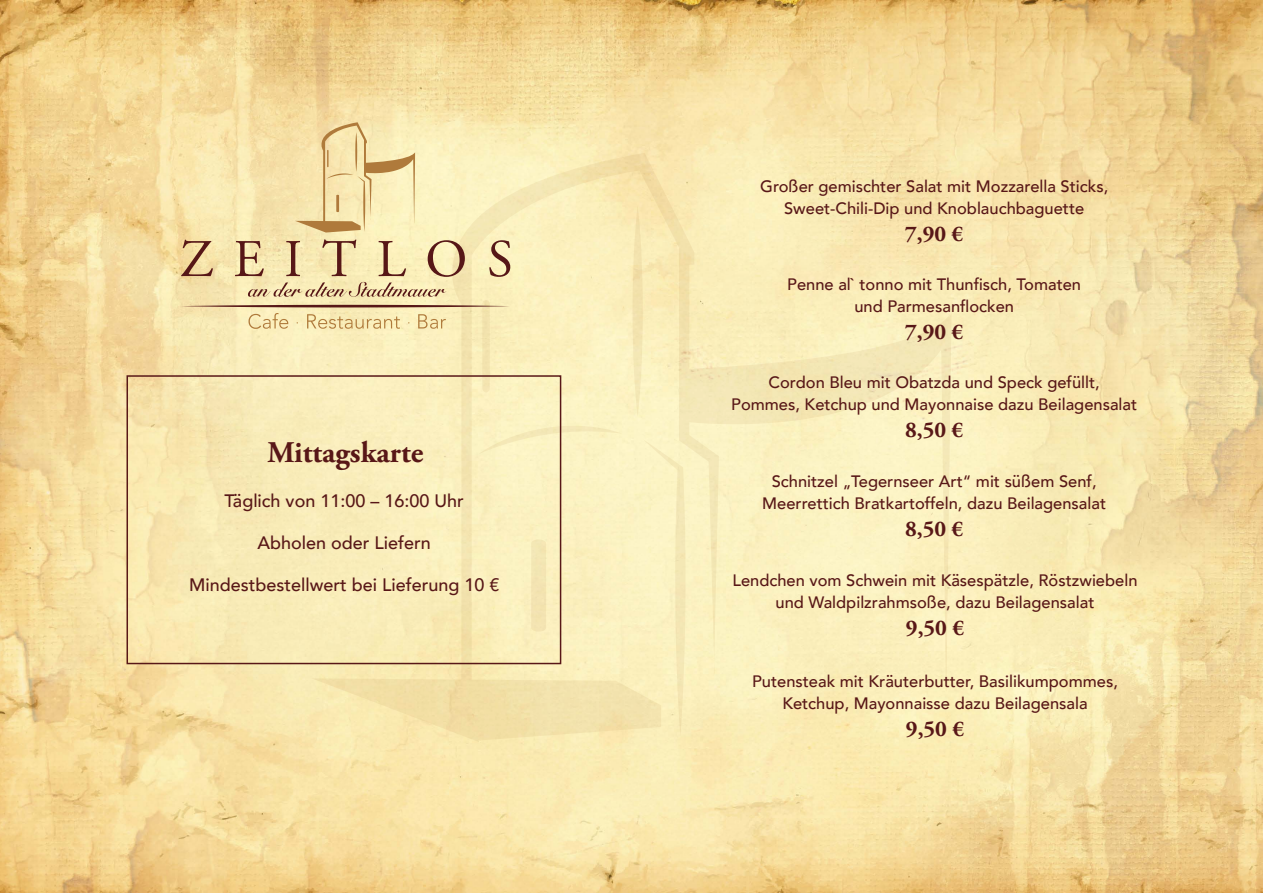
<style>
.page{position:relative;width:1263px;height:893px;background:#fff}
.page>*{position:absolute;margin:0;border:0;box-sizing:border-box;transform-origin:0 0}
.t1{font:700 30px "Adobe Garamond Pro";color:#581717}
.t2{font:700 22.5px "Adobe Garamond Pro";color:#581717}
.t3{font:500 18px "Avenir";color:#581717}
.t4{font:500 16.5px/22.5px "Avenir";color:#581717;text-align:center}
</style>
<div class="page">
<img style="left:0;top:0;width:1263px;height:893px">
<svg style="left:311px;top:153px;width:640px;height:588px;background:#f9edba"></svg>
<svg style="left:181px;top:240px;width:32px;height:36px"></svg>
<svg style="left:489px;top:240px;width:21px;height:37px"></svg>
<svg style="left:248px;top:313px;width:40px;height:16px"></svg>
<svg style="left:307px;top:314px;width:93px;height:15px"></svg>
<svg style="left:418px;top:314px;width:28px;height:15px"></svg>
<svg style="left:295px;top:122px;width:120px;height:111px;background:#efdba5"></svg>
<svg style="left:235px;top:239px;width:230px;height:58px;background:#e1cda0"></svg>
<svg style="left:181px;top:305px;width:329px;height:2px"></svg>
<div style="left:126px;top:375px;width:435px;height:289px;border:2px solid #581717"></div>
<h1 class="t1" style="left:267px;top:435px;width:158px">Mittagskarte</h1>
<p class="t3" style="left:225px;top:485px;width:241px">Täglich von 11:00 – 16:00 Uhr</p>
<p class="t3" style="left:257px;top:527px;width:175px">Abholen oder Liefern</p>
<p class="t3" style="left:189px;top:569px;width:312px">Mindestbestellwert bei Lieferung 10 €</p>
<p class="t4" style="left:760px;top:174px;width:350px">Großer gemischter Salat mit Mozzarella Sticks,<br>Sweet-Chili-Dip und Knoblauchbaguette</p>
<h2 class="t2" style="left:905px;top:221px;width:60px">7,90 €</h2>
<p class="t4" style="left:787px;top:272px;width:295px">Penne al` tonno mit Thunfisch, Tomaten und Parmesanflocken</p>
<h2 class="t2" style="left:905px;top:319px;width:60px">7,90 €</h2>
<p class="t4" style="left:731px;top:370px;width:407px">Cordon Bleu mit Obatzda und Speck gefüllt,<br>Pommes, Ketchup und Mayonnaise dazu Beilagensalat</p>
<h2 class="t2" style="left:905px;top:417px;width:60px">8,50 €</h2>
<p class="t4" style="left:762px;top:469px;width:345px">Schnitzel „Tegernseer Art“ mit süßem Senf,<br>Meerrettich Bratkartoffeln, dazu Beilagensalat</p>
<h2 class="t2" style="left:905px;top:516px;width:60px">8,50 €</h2>
<p class="t4" style="left:732px;top:568px;width:406px">Lendchen vom Schwein mit Käsespätzle, Röstzwiebeln und Waldpilzrahmsoße, dazu Beilagensalat</p>
<h2 class="t2" style="left:906px;top:615px;width:60px">9,50 €</h2>
<p class="t4" style="left:752px;top:669px;width:367px">Putensteak mit Kräuterbutter, Basilikumpommes,<br>Ketchup, Mayonnaisse dazu Beilagensala</p>
<h2 class="t2" style="left:906px;top:716px;width:60px">9,50 €</h2>
</div>
